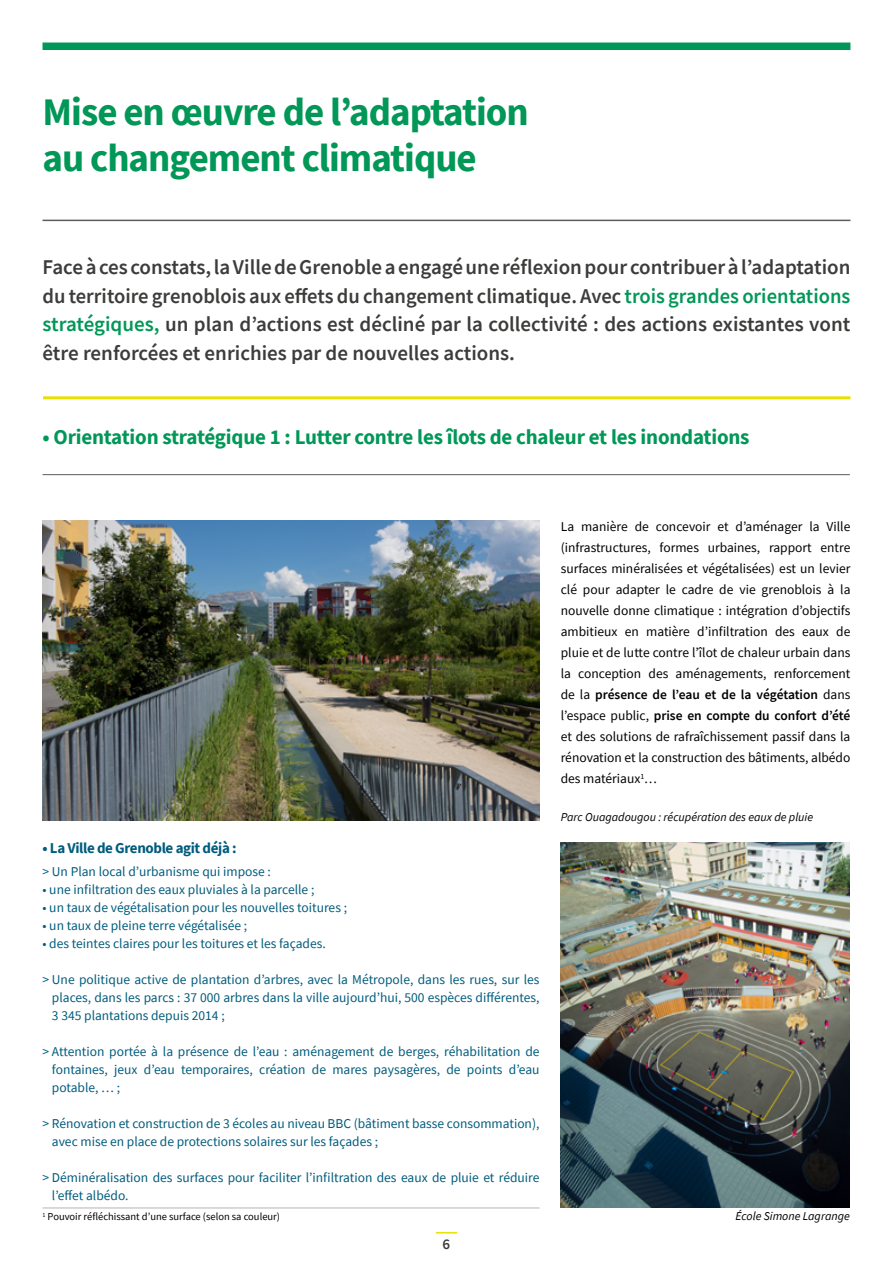
<style>
.page{position:relative;width:893px;height:1263px;background:#fff}
.page>*{position:absolute;margin:0;border:0;box-sizing:border-box;transform-origin:0 0}
.TITRE_2{font:700 39px "Source Sans Pro";letter-spacing:-.025em;color:#009757}
.t1{font:600 21px/28.5px "Source Sans Pro";color:#3c3c3b;text-align:justify}
.TITRE_3{font:700 21px "Source Sans Pro";letter-spacing:-.01em;color:#009757}
.TITRE_3-2{font:700 15px "Source Sans Pro";letter-spacing:-.025em;color:#005c7d}
.t2{font:600 15px "Source Sans Pro";color:#3c3c3b}
.TEXTE_1{font:13.5px/18px "Source Sans Pro";color:#005c7d;text-align:justify}
.TEXTE_1-2{font:13.5px/21px "Source Sans Pro";color:#000;text-align:justify}
.LEGENDE{font:italic 12px "Source Sans Pro";color:#000}
.TEXTE_1-3{font:10.5px "Source Sans Pro";color:#000}
.s1{color:#009757}
.s2{font-weight:600}
</style>
<div class="page">
<svg style="left:436px;top:1232px;width:21px;height:1px"></svg>
<div style="left:43px;top:43px;width:807px;height:7px;background:#009757"></div>
<hr style="left:43px;top:220px;width:807px;height:1px;background:#5c5c5b">
<img style="left:43px;top:521px;width:496px;height:300px">
<hr style="left:43px;top:1207px;width:496px;height:1px;background:#b5b4b4">
<img style="left:561px;top:842px;width:289px;height:365px">
<hr style="left:43px;top:396px;width:807px;height:3px;background:#e8e100">
<hr style="left:43px;top:474px;width:807px;height:1px;background:#5c5c5b">
<p class="TITRE_2" style="left:43px;top:85px;width:488px">Mise en œuvre de l’adaptation</p>
<p class="TITRE_2" style="left:43px;top:132px;width:436px">au changement climatique</p>
<p class="t1" style="left:43px;top:253px;width:809px">Face à ces constats, la Ville de Grenoble a engagé une réflexion pour contribuer à l’adaptation du territoire grenoblois aux effets du changement climatique. Avec <span class="s1">trois grandes orientations stratégiques,</span> un plan d’actions est décliné par la collectivité : des actions existantes vont être renforcées et enrichies par de nouvelles actions.</p>
<p class="TITRE_3" style="left:43px;top:423px;width:708px">• Orientation stratégique 1 : Lutter contre les îlots de chaleur et les inondations</p>
<p class="TEXTE_1-2" style="left:561px;top:516px;width:291px">La manière de concevoir et d’aménager la Ville (infrastructures, formes urbaines, rapport entre surfaces minéralisées et végétalisées) est un levier clé pour adapter le cadre de vie grenoblois à la nouvelle donne climatique : intégration d’objectifs ambitieux en matière d’infiltration des eaux de pluie et de lutte contre l’îlot de chaleur urbain dans la conception des aménagements, renforcement de la <span class="s2">présence de l’eau et de la végétation</span> dans l’espace public, <span class="s2">prise en compte du confort d’été </span>et des solutions de rafraîchissement passif dans la rénovation et la construction des bâtiments, albédo des matériaux<sup>1</sup>…</p>
<p class="TITRE_3-2" style="left:43px;top:838px;width:196px">• La Ville de Grenoble agit déjà :</p>
<p class="TEXTE_1" style="left:43px;top:862px;width:230px">&gt; Un Plan local d’urbanisme qui impose :</p>
<p class="TEXTE_1" style="left:43px;top:880px;width:273px">• une infiltration des eaux pluviales à la parcelle ;</p>
<p class="TEXTE_1" style="left:43px;top:898px;width:306px">• un taux de végétalisation pour les nouvelles toitures ;</p>
<p class="TEXTE_1" style="left:43px;top:916px;width:206px">• un taux de pleine terre végétalisée ;</p>
<p class="TEXTE_1" style="left:43px;top:934px;width:285px">• des teintes claires pour les toitures et les façades.</p>
<p class="TEXTE_1" style="left:52px;top:970px;width:489px;text-indent:-9px">&gt; Une politique active de plantation d’arbres, avec la Métropole, dans les rues, sur les places, dans les parcs : 37 000 arbres dans la ville aujourd’hui, 500 espèces différentes, 3 345 plantations depuis 2014 ;</p>
<p class="TEXTE_1" style="left:52px;top:1042px;width:489px;text-indent:-9px">&gt; Attention portée à la présence de l’eau : aménagement de berges, réhabilitation de fontaines, jeux d’eau temporaires, création de mares paysagères, de points d’eau potable, … ;</p>
<p class="TEXTE_1" style="left:52px;top:1114px;width:489px;text-indent:-9px">&gt; Rénovation et construction de 3 écoles au niveau BBC (bâtiment basse consommation), avec mise en place de protections solaires sur les façades ;</p>
<p class="TEXTE_1" style="left:52px;top:1168px;width:489px;text-indent:-9px">&gt; Déminéralisation des surfaces pour faciliter l’infiltration des eaux de pluie et réduire l’effet albédo.</p>
<p class="TEXTE_1-3" style="left:43px;top:1210px;width:239px"><sup>1</sup> Pouvoir réfléchissant d’une surface (selon sa couleur)</p>
<p class="t2" style="left:443px;top:1234px;width:9px">6</p>
<p class="LEGENDE" style="left:561px;top:809px;width:254px">Parc Ouagadougou : récupération des eaux de pluie</p>
<p class="LEGENDE" style="left:735px;top:1209px;width:116px">École Simone Lagrange</p>
</div>
